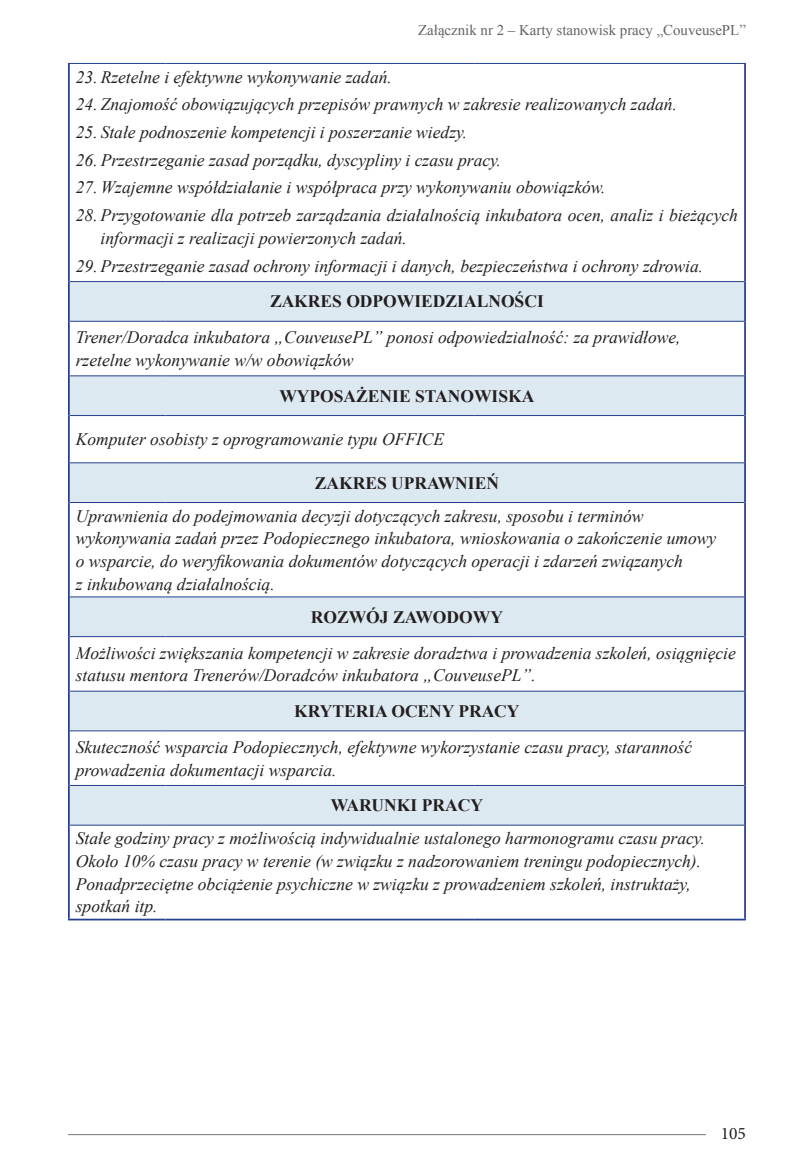
<style>
.page{position:relative;width:804px;height:1166px;background:#fff}
.page>*{position:absolute;margin:0;border:0;box-sizing:border-box;transform-origin:0 0}
.t1{font:italic 17.5px/22.8px "Times New Roman";color:#231f20}
.t2{font:700 17.5px "Times New Roman";color:#231f20}
.t3{font:17.5px "Minion Pro";color:#231f20}
.t4{font:14.88px "Times New Roman";color:#636366}
</style>
<div class="page">
<hr style="left:68px;top:1134px;width:678px;height:1px;background:#757679">
<div style="left:706px;top:1124px;width:40px;height:30px;background:#fff"></div>
<svg style="left:70px;top:282px;width:674px;height:543px"></svg>
<hr style="left:68px;top:64px;width:2px;height:218px;background:#253f8e">
<hr style="left:744px;top:64px;width:2px;height:218px;background:#253f8e">
<hr style="left:68px;top:282px;width:2px;height:39px;background:#253f8e">
<hr style="left:744px;top:282px;width:2px;height:39px;background:#253f8e">
<hr style="left:68px;top:321px;width:2px;height:55px;background:#253f8e">
<hr style="left:744px;top:321px;width:2px;height:55px;background:#253f8e">
<hr style="left:68px;top:376px;width:2px;height:39px;background:#253f8e">
<hr style="left:744px;top:376px;width:2px;height:39px;background:#253f8e">
<hr style="left:68px;top:415px;width:2px;height:48px;background:#253f8e">
<hr style="left:744px;top:415px;width:2px;height:48px;background:#253f8e">
<hr style="left:68px;top:463px;width:2px;height:39px;background:#253f8e">
<hr style="left:744px;top:463px;width:2px;height:39px;background:#253f8e">
<hr style="left:68px;top:502px;width:2px;height:95px;background:#253f8e">
<hr style="left:744px;top:502px;width:2px;height:95px;background:#253f8e">
<hr style="left:68px;top:597px;width:2px;height:39px;background:#253f8e">
<hr style="left:744px;top:597px;width:2px;height:39px;background:#253f8e">
<hr style="left:68px;top:636px;width:2px;height:55px;background:#253f8e">
<hr style="left:744px;top:636px;width:2px;height:55px;background:#253f8e">
<hr style="left:68px;top:691px;width:2px;height:40px;background:#253f8e">
<hr style="left:744px;top:691px;width:2px;height:40px;background:#253f8e">
<hr style="left:68px;top:731px;width:2px;height:54px;background:#253f8e">
<hr style="left:744px;top:731px;width:2px;height:54px;background:#253f8e">
<hr style="left:68px;top:785px;width:2px;height:40px;background:#253f8e">
<hr style="left:744px;top:785px;width:2px;height:40px;background:#253f8e">
<hr style="left:68px;top:825px;width:2px;height:94px;background:#253f8e">
<hr style="left:744px;top:825px;width:2px;height:94px;background:#253f8e">
<hr style="left:68px;top:919px;width:97px;height:1px;background:#253f8e">
<hr style="left:165px;top:919px;width:310px;height:1px;background:#253f8e">
<hr style="left:475px;top:919px;width:271px;height:1px;background:#253f8e">
<hr style="left:68px;top:63px;width:97px;height:1px;background:#253f8e">
<hr style="left:165px;top:63px;width:310px;height:1px;background:#253f8e">
<hr style="left:475px;top:63px;width:271px;height:1px;background:#253f8e">
<hr style="left:70px;top:281px;width:95px;height:1px;background:#253f8e">
<hr style="left:165px;top:281px;width:310px;height:1px;background:#253f8e">
<hr style="left:475px;top:281px;width:269px;height:1px;background:#253f8e">
<hr style="left:70px;top:321px;width:95px;height:1px;background:#253f8e">
<hr style="left:165px;top:321px;width:310px;height:1px;background:#253f8e">
<hr style="left:475px;top:321px;width:269px;height:1px;background:#253f8e">
<hr style="left:70px;top:375px;width:95px;height:1px;background:#253f8e">
<hr style="left:165px;top:375px;width:310px;height:1px;background:#253f8e">
<hr style="left:475px;top:375px;width:269px;height:1px;background:#253f8e">
<hr style="left:70px;top:415px;width:95px;height:1px;background:#253f8e">
<hr style="left:165px;top:415px;width:310px;height:1px;background:#253f8e">
<hr style="left:475px;top:415px;width:269px;height:1px;background:#253f8e">
<hr style="left:70px;top:462px;width:95px;height:1px;background:#253f8e">
<hr style="left:165px;top:462px;width:310px;height:1px;background:#253f8e">
<hr style="left:475px;top:462px;width:269px;height:1px;background:#253f8e">
<hr style="left:70px;top:502px;width:95px;height:1px;background:#253f8e">
<hr style="left:165px;top:502px;width:310px;height:1px;background:#253f8e">
<hr style="left:475px;top:502px;width:269px;height:1px;background:#253f8e">
<hr style="left:70px;top:596px;width:95px;height:1px;background:#253f8e">
<hr style="left:165px;top:596px;width:310px;height:1px;background:#253f8e">
<hr style="left:475px;top:596px;width:269px;height:1px;background:#253f8e">
<hr style="left:70px;top:636px;width:95px;height:1px;background:#253f8e">
<hr style="left:165px;top:636px;width:310px;height:1px;background:#253f8e">
<hr style="left:475px;top:636px;width:269px;height:1px;background:#253f8e">
<hr style="left:70px;top:691px;width:95px;height:1px;background:#253f8e">
<hr style="left:165px;top:691px;width:310px;height:1px;background:#253f8e">
<hr style="left:475px;top:691px;width:269px;height:1px;background:#253f8e">
<hr style="left:70px;top:730px;width:95px;height:1px;background:#253f8e">
<hr style="left:165px;top:730px;width:310px;height:1px;background:#253f8e">
<hr style="left:475px;top:730px;width:269px;height:1px;background:#253f8e">
<hr style="left:70px;top:785px;width:95px;height:1px;background:#253f8e">
<hr style="left:165px;top:785px;width:310px;height:1px;background:#253f8e">
<hr style="left:475px;top:785px;width:269px;height:1px;background:#253f8e">
<hr style="left:70px;top:825px;width:95px;height:1px;background:#253f8e">
<hr style="left:165px;top:825px;width:310px;height:1px;background:#253f8e">
<hr style="left:475px;top:825px;width:269px;height:1px;background:#253f8e">
<p class="t4" style="left:418px;top:20px;width:329px">Załącznik nr 2 – Karty stanowisk pracy „CouveusePL”</p>
<p class="t1" style="left:76px;top:65px;width:317px">23. Rzetelne i efektywne wykonywanie zadań.</p>
<p class="t1" style="left:76px;top:93px;width:602px">24. Znajomość obowiązujących przepisów prawnych w zakresie realizowanych zadań.</p>
<p class="t1" style="left:76px;top:120px;width:393px">25. Stałe podnoszenie kompetencji i poszerzanie wiedzy.</p>
<p class="t1" style="left:76px;top:148px;width:427px">26. Przestrzeganie zasad porządku, dyscypliny i czasu pracy.</p>
<p class="t1" style="left:76px;top:176px;width:531px">27. Wzajemne współdziałanie i współpraca przy wykonywaniu obowiązków.</p>
<p class="t1" style="left:101px;top:203px;width:639px;text-indent:-25px">28. Przygotowanie dla potrzeb zarządzania działalnością inkubatora ocen, analiz i bieżących informacji z realizacji powierzonych zadań.</p>
<p class="t1" style="left:76px;top:254px;width:629px">29. Przestrzeganie zasad ochrony informacji i danych, bezpieczeństwa i ochrony zdrowia.</p>
<p class="t2" style="left:270px;top:289px;width:275px">ZAKRES ODPOWIEDZIALNOŚCI</p>
<p class="t1" style="left:76px;top:325px;width:606px">Trener/Doradca inkubatora „CouveusePL” ponosi odpowiedzialność: za prawidłowe, rzetelne wykonywanie w/w obowiązków</p>
<p class="t2" style="left:279px;top:384px;width:256px">WYPOSAŻENIE STANOWISKA</p>
<p class="t1" style="left:76px;top:427px;width:370px">Komputer osobisty z oprogramowanie typu OFFICE</p>
<p class="t2" style="left:315px;top:470px;width:186px">ZAKRES UPRAWNIEŃ</p>
<p class="t1" style="left:76px;top:504px;width:642px">Uprawnienia do podejmowania decyzji dotyczących zakresu, sposobu i terminów wykonywania zadań przez Podopiecznego inkubatora, wnioskowania o zakończenie umowy o wsparcie, do weryfikowania dokumentów dotyczących operacji i zdarzeń związanych<br>z inkubowaną działalnością.</p>
<p class="t2" style="left:311px;top:605px;width:194px">ROZWÓJ ZAWODOWY</p>
<p class="t1" style="left:76px;top:641px;width:661px">Możliwości zwiększania kompetencji w zakresie doradztwa i prowadzenia szkoleń, osiągnięcie statusu mentora Trenerów/Doradców inkubatora „CouveusePL”.</p>
<p class="t2" style="left:294px;top:699px;width:227px">KRYTERIA OCENY PRACY</p>
<p class="t1" style="left:76px;top:735px;width:618px">Skuteczność wsparcia Podopiecznych, efektywne wykorzystanie czasu pracy, staranność prowadzenia dokumentacji wsparcia.</p>
<p class="t2" style="left:331px;top:793px;width:154px">WARUNKI PRACY</p>
<p class="t1" style="left:76px;top:826px;width:630px">Stałe godziny pracy z możliwością indywidualnie ustalonego harmonogramu czasu pracy.<br>Około 10% czasu pracy w terenie (w związku z nadzorowaniem treningu podopiecznych).<br>Ponadprzeciętne obciążenie psychiczne w związku z prowadzeniem szkoleń, instruktaży, spotkań itp.</p>
<p class="t3" style="left:720px;top:1122px;width:27px">105</p>
</div>
